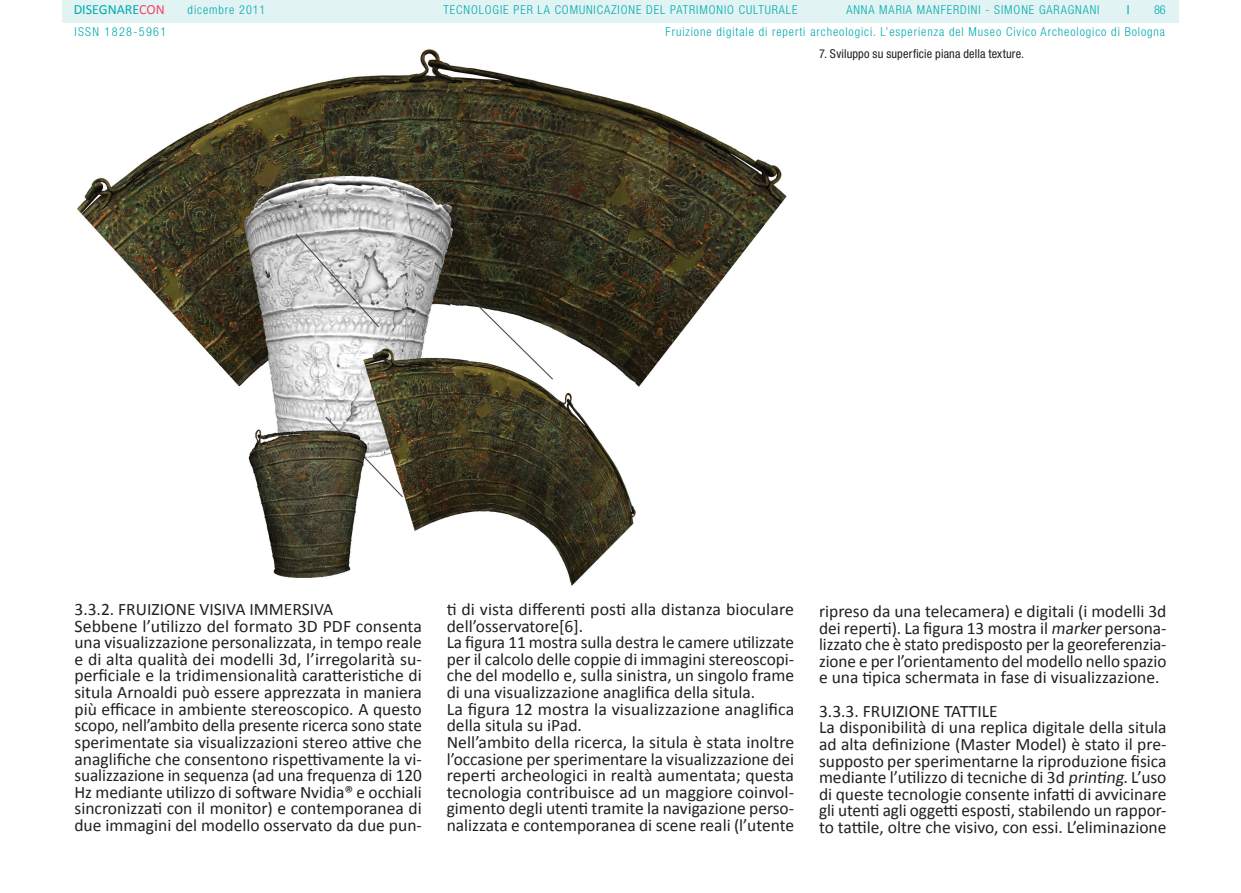
<style>
.page{position:relative;width:1241px;height:893px;background:#fff}
.page>*{position:absolute;margin:0;border:0;box-sizing:border-box;transform-origin:0 0}
.Articolo_TESTO_BASE{font:17.5px/16.6px "Calibri";color:#231f20;text-align:justify}
.t1{font:14px "Calibri";color:#00aaad}
.t2{font:300 condensed 12.25px/21.3px "Helvetica Neue LT Std";letter-spacing:.075em;color:#00aaad;text-align:right}
.Figg_Didascalie{font:condensed 12.25px "Helvetica Neue LT Std";letter-spacing:.01em;color:#231f20}
.t3{font:300 condensed 12.25px "Helvetica Neue LT Std";letter-spacing:.11em;color:#00aaad}
.t4{font:500 condensed 12.25px "Helvetica Neue LT Std";color:#00aaad}
.s1{color:#f24862}
</style>
<div class="page">
<div style="left:62px;top:0;width:1116px;height:23px;background:#e2f3f4"></div>
<img style="left:77px;top:50px;width:710px;height:535px">
<p class="t1" style="left:74px;top:1px;width:93px">DISEGNARE<span class="s1">CON</span></p>
<p class="t2" style="left:846px;top:-1px;width:255px">ANNA MARIA MANFERDINI - SIMONE GARAGNANI</p>
<p class="t4" style="left:1126px;top:3px;width:4px">|</p>
<p class="t2" style="left:188px;top:-1px;width:79px">dicembre 2011</p>
<p class="t2" style="left:443px;top:-1px;width:355px">TECNOLOGIE PER LA COMUNICAZIONE DEL PATRIMONIO CULTURALE</p>
<p class="t2" style="left:665px;top:-1px;width:501px">86<br>Fruizione digitale di reperti archeologici. L’esperienza del Museo Civico Archeologico di Bologna</p>
<p class="t3" style="left:74px;top:24px;width:93px">ISSN 1828-5961</p>
<p class="Figg_Didascalie" style="left:819px;top:47px;width:206px">7. Sviluppo su superficie piana della texture.</p>
<p class="Articolo_TESTO_BASE" style="left:74px;top:600px;width:260px">3.3.2. FRUIZIONE VISIVA IMMERSIVA</p>
<p class="Articolo_TESTO_BASE" style="left:74px;top:617px;width:349px">Sebbene l’utilizzo del formato 3D PDF consenta una visualizzazione personalizzata, in tempo reale e di alta qualità dei modelli 3d, l’irregolarità su&shy;perficiale e la tridimensionalità caratteristiche di situla Arnoaldi può essere apprezzata in maniera più efficace in ambiente stereoscopico. A questo scopo, nell’ambito della presente ricerca sono state sperimentate sia visualizzazioni stereo attive che anaglifiche che consentono rispettivamente la vi&shy;sualizzazione in sequenza (ad una frequenza di 120<br>Hz mediante utilizzo di software Nvidia® e occhiali sincronizzati con il monitor) e contemporanea di due immagini del modello osservato da due pun-</p>
<p class="Articolo_TESTO_BASE" style="left:446px;top:600px;width:349px">ti di vista differenti posti alla distanza bioculare dell’osservatore[6].</p>
<p class="Articolo_TESTO_BASE" style="left:446px;top:633px;width:349px">La figura 11 mostra sulla destra le camere utilizzate per il calcolo delle coppie di immagini stereoscopi&shy;che del modello e, sulla sinistra, un singolo frame di una visualizzazione anaglifica della situla.</p>
<p class="Articolo_TESTO_BASE" style="left:446px;top:700px;width:349px">La figura 12 mostra la visualizzazione anaglifica della situla su iPad.</p>
<p class="Articolo_TESTO_BASE" style="left:446px;top:733px;width:349px">Nell’ambito della ricerca, la situla è stata inoltre l’occasione per sperimentare la visualizzazione dei reperti archeologici in realtà aumentata; questa tecnologia contribuisce ad un maggiore coinvol&shy;gimento degli utenti tramite la navigazione perso&shy;nalizzata e contemporanea di scene reali (l’utente</p>
<p class="Articolo_TESTO_BASE" style="left:819px;top:602px;width:349px">ripreso da una telecamera) e digitali (i modelli 3d dei reperti). La figura 13 mostra il marker persona&shy;lizzato che è stato predisposto per la georeferenzia&shy;zione e per l’orientamento del modello nello spazio e una tipica schermata in fase di visualizzazione.</p>
<p class="Articolo_TESTO_BASE" style="left:819px;top:702px;width:180px">3.3.3. FRUIZIONE TATTILE</p>
<p class="Articolo_TESTO_BASE" style="left:819px;top:718px;width:349px">La disponibilità di una replica digitale della situla ad alta definizione (Master Model) è stato il pre&shy;supposto per sperimentarne la riproduzione fisica mediante l’utilizzo di tecniche di 3d printing. L’uso di queste tecnologie consente infatti di avvicinare gli utenti agli oggetti esposti, stabilendo un rappor&shy;to tattile, oltre che visivo, con essi. L’eliminazione</p>
</div>
